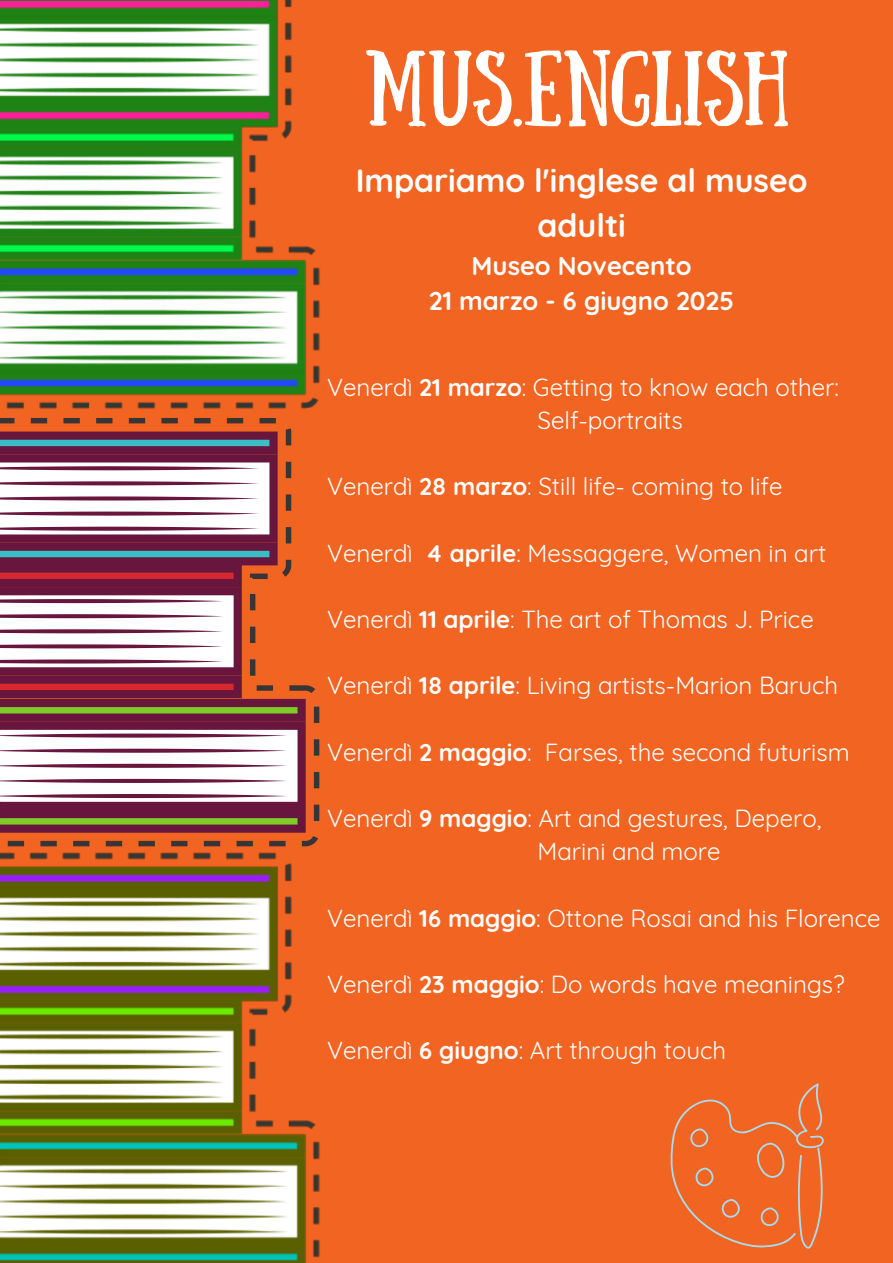
<style>
.page{position:relative;width:893px;height:1263px;background:#f26422}
.page>*{position:absolute;margin:0;border:0;box-sizing:border-box;transform-origin:0 0}
.t1{font:75.6px "Sunday";color:#fff}
.t2{font:700 32.17px/45px "Quicksand";color:#fff;text-align:center}
.t3{font:700 25.65px/35.4px "Quicksand";color:#fff;text-align:center}
.t4{font:24.08px "Quicksand";color:#fff}
.s1{font-weight:700}
</style>
<div class="page">
<img style="left:0;top:778px;width:320px;height:485px">
<svg style="left:0;top:685px;width:319px;height:161px"></svg>
<svg style="left:0;top:484px;width:306px;height:349px;background:#b38286"></svg>
<img style="left:0;top:0;width:320px;height:484px">
<svg style="left:670px;top:1083px;width:154px;height:166px"></svg>
<p class="t1" style="left:364px;top:51px;width:426px">MUS.ENGLISH</p>
<h1 class="t2" style="left:356px;top:157px;width:453px">Impariamo l'inglese al museo adulti</h1>
<h1 class="t3" style="left:429px;top:247px;width:307px">Museo Novecento<br>21 marzo - 6 giugno 2025</h1>
<h2 class="t4" style="left:327px;top:372px;width:513px">Venerdì <span class="s1">21 marzo</span>: Getting to know each other:</h2>
<p class="t4" style="left:537px;top:405px;width:147px">Self-portraits</p>
<p class="t4" style="left:327px;top:471px;width:457px">Venerdì <span class="s1">28 marzo</span>: Still life- coming to life</p>
<p class="t4" style="left:327px;top:537px;width:501px">Venerdì <span class="s1">4 aprile</span>: Messaggere, Women in art</p>
<p class="t4" style="left:327px;top:604px;width:488px">Venerdì <span class="s1">11 aprile</span>: The art of Thomas J. Price</p>
<p class="t4" style="left:327px;top:670px;width:513px">Venerdì <span class="s1">18 aprile</span>: Living artists-Marion Baruch</p>
<p class="t4" style="left:327px;top:737px;width:524px">Venerdì <span class="s1">2 maggio</span>: Farses, the second futurism</p>
<p class="t4" style="left:327px;top:803px;width:496px">Venerdì <span class="s1">9 maggio</span>: Art and gestures, Depero,</p>
<p class="t4" style="left:537px;top:836px;width:184px">Marini and more</p>
<p class="t4" style="left:327px;top:903px;width:555px">Venerdì <span class="s1">16 maggio</span>: Ottone Rosai and his Florence</p>
<p class="t4" style="left:327px;top:969px;width:519px">Venerdì <span class="s1">23 maggio</span>: Do words have meanings?</p>
<p class="t4" style="left:327px;top:1035px;width:401px">Venerdì <span class="s1">6 giugno</span>: Art through touch</p>
</div>
